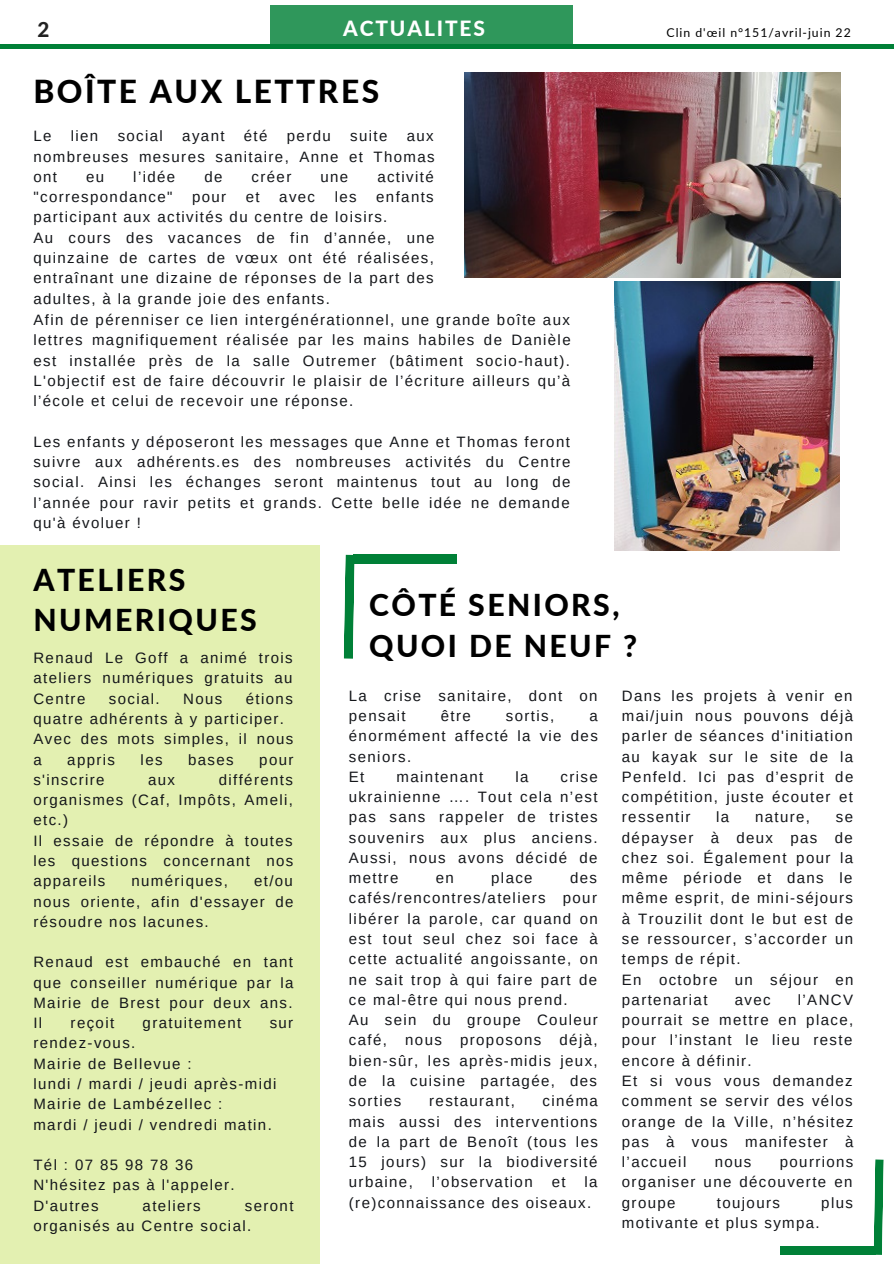
<style>
.page{position:relative;width:894px;height:1264px;background:#fff}
.page>*{position:absolute;margin:0;border:0;box-sizing:border-box;transform-origin:0 0}
.t1{font:800 31.65px "Lato";letter-spacing:.08em;color:#000}
.t2{font:800 30.15px/40.5px "Lato";letter-spacing:.08em;color:#000}
.t3{font:800 21px "Lato";letter-spacing:.09em;color:#fff}
.t4{font:800 20.55px "Lato";color:#222}
.t5{font:15px/20.2px "Arimo";letter-spacing:.09em;color:#14161a;text-align:justify}
.t6{font:12.3px "Lato";letter-spacing:.08em;color:#000}
</style>
<div class="page">
<div style="left:270px;top:6px;width:302px;height:39px;background:#2f975b"></div>
<hr style="left:0;top:45px;width:893px;height:3px;background:#008037">
<img style="left:614px;top:281px;width:225px;height:269px">
<img style="left:464px;top:72px;width:376px;height:205px">
<div style="left:0;top:545px;width:320px;height:718px;background:#e3f0b1"></div>
<div style="left:779px;top:1246px;width:96px;height:8px;background:#008037"></div>
<svg style="left:874px;top:1159px;width:9px;height:95px"></svg>
<div style="left:352px;top:554px;width:104px;height:10px;background:#008037"></div>
<svg style="left:343px;top:554px;width:12px;height:104px"></svg>
<p class="t4" style="left:38px;top:16px;width:13px">2</p>
<p class="t3" style="left:343px;top:16px;width:143px">ACTUALITES</p>
<p class="t6" style="left:666px;top:25px;width:186px">Clin d'œil n°151/avril-juin 22</p>
<p class="t1" style="left:33px;top:71px;width:347px">BOÎTE AUX LETTRES</p>
<p class="t5" style="left:33px;top:126px;width:20px">Le</p>
<p class="t5" style="left:71px;top:126px;width:29px">lien</p>
<p class="t5" style="left:118px;top:126px;width:47px">social</p>
<p class="t5" style="left:182px;top:126px;width:44px">ayant</p>
<p class="t5" style="left:244px;top:126px;width:25px">été</p>
<p class="t5" style="left:287px;top:126px;width:45px">perdu</p>
<p class="t5" style="left:350px;top:126px;width:39px">suite</p>
<p class="t5" style="left:33px;top:126px;width:403px;text-indent:373px">aux nombreuses mesures sanitaire, Anne et Thomas ont</p>
<p class="t5" style="left:86px;top:166px;width:20px">eu</p>
<p class="t5" style="left:133px;top:166px;width:43px">l’idée</p>
<p class="t5" style="left:204px;top:166px;width:20px">de</p>
<p class="t5" style="left:251px;top:166px;width:41px">créer</p>
<p class="t5" style="left:320px;top:166px;width:29px">une</p>
<p class="t5" style="left:377px;top:166px;width:58px">activité</p>
<p class="t5" style="left:33px;top:187px;width:140px">"correspondance"</p>
<p class="t5" style="left:192px;top:187px;width:36px">pour</p>
<p class="t5" style="left:246px;top:187px;width:15px">et</p>
<p class="t5" style="left:279px;top:187px;width:37px">avec</p>
<p class="t5" style="left:334px;top:187px;width:23px">les</p>
<p class="t5" style="left:33px;top:187px;width:402px;text-indent:343px">enfants participant aux activités du centre de loisirs.</p>
<p class="t5" style="left:33px;top:227px;width:402px">Au cours des vacances de fin d’année, une quinzaine de cartes de vœux ont été réalisées, entraînant une dizaine de réponses de la part des adultes, à la grande joie des enfants.</p>
<p class="t5" style="left:33px;top:310px;width:538px">Afin de pérenniser ce lien intergénérationnel, une grande boîte aux lettres magnifiquement réalisée par les mains habiles de Danièle est installée près de la salle Outremer (bâtiment socio-haut).<br>L'objectif est de faire découvrir le plaisir de l’écriture ailleurs qu’à l’école et celui de recevoir une réponse.</p>
<p class="t5" style="left:33px;top:431px;width:538px">Les enfants y déposeront les messages que Anne et Thomas feront suivre aux adhérents.es des nombreuses activités du Centre social. Ainsi les échanges seront maintenus tout au long de l’année pour ravir petits et grands. Cette belle idée ne demande qu'à évoluer !</p>
<p class="t2" style="left:33px;top:558px;width:225px">ATELIERS<br>NUMERIQUES</p>
<p class="t5" style="left:33px;top:648px;width:261px">Renaud Le Goff a animé trois ateliers numériques gratuits au Centre</p>
<p class="t2" style="left:369px;top:584px;width:269px">CÔTÉ SENIORS,<br>QUOI DE NEUF ?</p>
<p class="t5" style="left:349px;top:685px;width:250px">La crise sanitaire, dont on pensait</p>
<p class="t5" style="left:621px;top:685px;width:233px">Dans les projets à venir en mai/juin nous pouvons déjà parler de séances d'initiation au kayak sur le site de la Penfeld. Ici pas d’esprit de compétition, juste écouter et ressentir</p>
<p class="t5" style="left:33px;top:688px;width:261px;text-indent:212px">étions quatre adhérents à y participer.</p>
<p class="t5" style="left:33px;top:729px;width:261px">Avec des mots simples, il nous a</p>
<p class="t5" style="left:109px;top:688px;width:52px">social.</p>
<p class="t5" style="left:183px;top:688px;width:41px">Nous</p>
<p class="t5" style="left:440px;top:705px;width:32px">être</p>
<p class="t5" style="left:505px;top:705px;width:50px">sortis,</p>
<p class="t5" style="left:349px;top:705px;width:250px;text-indent:240px">a énormément affecté la vie des seniors.</p>
<p class="t5" style="left:349px;top:766px;width:17px">Et</p>
<p class="t5" style="left:396px;top:766px;width:88px">maintenant</p>
<p class="t5" style="left:515px;top:766px;width:15px">la</p>
<p class="t5" style="left:67px;top:749px;width:49px">appris</p>
<p class="t5" style="left:141px;top:749px;width:23px">les</p>
<p class="t5" style="left:188px;top:749px;width:47px">bases</p>
<p class="t5" style="left:259px;top:749px;width:36px">pour</p>
<p class="t5" style="left:33px;top:769px;width:73px">s'inscrire</p>
<p class="t5" style="left:148px;top:769px;width:28px">aux</p>
<p class="t5" style="left:349px;top:766px;width:250px;text-indent:212px">crise ukrainienne …. Tout cela n’est pas sans rappeler de tristes souvenirs aux plus anciens.<br>Aussi, nous avons décidé de mettre</p>
<p class="t5" style="left:33px;top:769px;width:261px;text-indent:185px">différents organismes (Caf, Impôts, Ameli, etc.)</p>
<p class="t5" style="left:33px;top:830px;width:261px">Il essaie de répondre à toutes les questions concernant nos appareils</p>
<p class="t5" style="left:716px;top:807px;width:15px">la</p>
<p class="t5" style="left:754px;top:807px;width:56px">nature,</p>
<p class="t5" style="left:621px;top:807px;width:233px;text-indent:214px">se dépayser à deux pas de chez soi. Également pour la même période et dans le même esprit, de mini-séjours à Trouzilit dont le but est de se ressourcer, s’accorder un temps de répit.</p>
<p class="t5" style="left:621px;top:969px;width:233px">En octobre un séjour en partenariat</p>
<p class="t5" style="left:349px;top:867px;width:250px;text-indent:221px">des cafés/rencontres/ateliers pour libérer la parole, car quand on est tout seul chez soi face à cette actualité angoissante, on ne sait trop à qui faire part de ce mal-être qui nous prend.</p>
<p class="t5" style="left:349px;top:1009px;width:250px">Au sein du groupe Couleur café, nous proposons déjà, bien-sûr, les après-midis jeux, de la cuisine partagée, des sorties</p>
<p class="t5" style="left:435px;top:867px;width:20px">en</p>
<p class="t5" style="left:491px;top:867px;width:43px">place</p>
<p class="t5" style="left:131px;top:870px;width:98px">numériques,</p>
<p class="t5" style="left:33px;top:870px;width:261px;text-indent:220px">et/ou nous oriente, afin d'essayer de résoudre nos lacunes.</p>
<p class="t5" style="left:33px;top:952px;width:261px">Renaud est embauché en tant que conseiller numérique par la Mairie de Brest pour deux ans.<br>Il</p>
<p class="t5" style="left:621px;top:989px;width:233px;text-indent:176px">l’ANCV pourrait se mettre en place, pour l’instant le lieu reste encore à définir.</p>
<p class="t5" style="left:621px;top:1070px;width:233px">Et si vous vous demandez comment se servir des vélos orange de la Ville, n’hésitez pas à vous manifester à l’accueil</p>
<p class="t5" style="left:734px;top:989px;width:37px">avec</p>
<p class="t5" style="left:71px;top:1012px;width:45px">reçoit</p>
<p class="t5" style="left:143px;top:1012px;width:100px">gratuitement</p>
<p class="t5" style="left:269px;top:1012px;width:25px">sur</p>
<p class="t5" style="left:33px;top:1033px;width:103px">rendez-vous.</p>
<p class="t5" style="left:33px;top:1053px;width:160px">Mairie de Bellevue :</p>
<p class="t5" style="left:33px;top:1073px;width:244px">lundi / mardi / jeudi après-midi</p>
<p class="t5" style="left:33px;top:1093px;width:190px">Mairie de Lambézellec :</p>
<p class="t5" style="left:33px;top:1114px;width:240px">mardi / jeudi / vendredi matin.</p>
<p class="t5" style="left:33px;top:1154px;width:161px">Tél : 07 85 98 78 36</p>
<p class="t5" style="left:33px;top:1174px;width:203px">N'hésitez pas à l'appeler.</p>
<p class="t5" style="left:33px;top:1195px;width:67px">D'autres</p>
<p class="t5" style="left:143px;top:1195px;width:60px">ateliers</p>
<p class="t5" style="left:349px;top:1090px;width:250px;text-indent:194px">cinéma mais aussi des interventions de la part de Benoît (tous les 15 jours) sur la biodiversité urbaine,</p>
<p class="t5" style="left:429px;top:1090px;width:87px">restaurant,</p>
<p class="t5" style="left:621px;top:1151px;width:233px;text-indent:158px">pourrions organiser une découverte en groupe</p>
<p class="t5" style="left:714px;top:1151px;width:38px">nous</p>
<p class="t5" style="left:349px;top:1171px;width:250px;text-indent:235px">la (re)connaissance des oiseaux.</p>
<p class="t5" style="left:431px;top:1171px;width:102px">l’observation</p>
<p class="t5" style="left:551px;top:1171px;width:15px">et</p>
<p class="t5" style="left:716px;top:1192px;width:65px">toujours</p>
<p class="t5" style="left:821px;top:1192px;width:33px">plus</p>
<p class="t5" style="left:621px;top:1212px;width:199px">motivante et plus sympa.</p>
<p class="t5" style="left:33px;top:1195px;width:261px;text-indent:211px">seront organisés au Centre social.</p>
</div>
